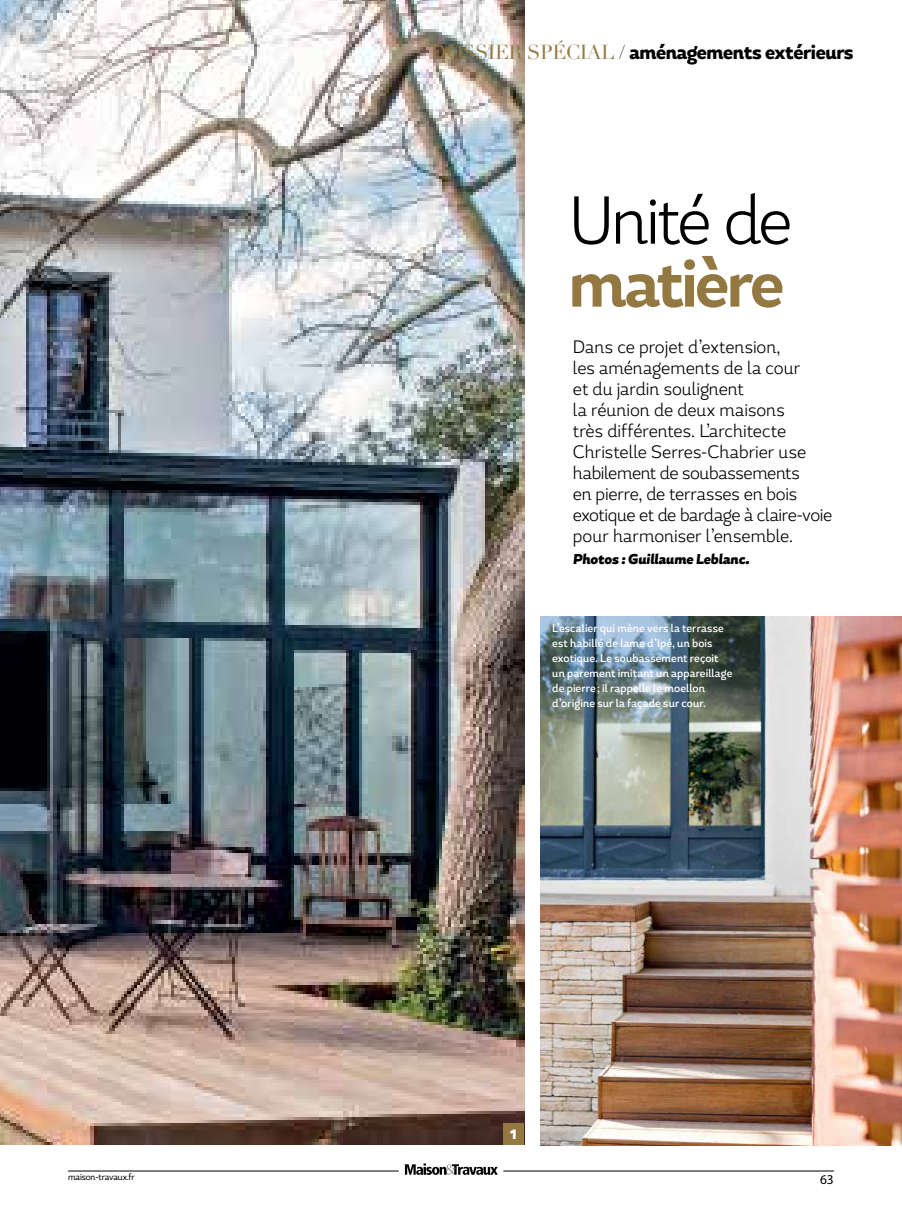
<style>
.page{position:relative;width:902px;height:1212px;background:#fff}
.page>*{position:absolute;margin:0;border:0;box-sizing:border-box;transform-origin:0 0}
.t1{font:300 67.5px "Magallanes Cond";letter-spacing:-.045em;color:#000}
.t2{font:700 67.5px "Magallanes Cond";letter-spacing:-.04em;color:#937841}
.t3{font:800 19.95px "Magallanes Cond";letter-spacing:-.02em;color:#000}
.t4{font:300 18px/21px "Magallanes Cond";letter-spacing:-.005em;color:#000}
.t5{font:italic 900 14.25px "Magallanes Cond";letter-spacing:-.005em;color:#000}
.t6{font:13.5px "Myriad Pro";color:#000}
.t7{font:900 13.5px "Magallanes Cond";color:#fff}
.t8{font:500 11.25px/15px "Magallanes Cond";letter-spacing:.005em;color:#fff}
.t9{font:9px "Magallanes Cond";letter-spacing:-.02em;color:#000}
.s1{font-family:"Didot LH Roman Os F";font-weight:400;color:#937841}
.s2{font-family:"Didot LH Roman Os F";font-weight:400}
</style>
<div class="page">
<hr style="left:503px;top:1171px;width:330px;height:1px;background:#000">
<hr style="left:68px;top:1171px;width:330px;height:1px;background:#000">
<svg style="left:405px;top:1163px;width:92px;height:12px"></svg>
<img style="left:0;top:0;width:524px;height:1144px">
<img style="left:540px;top:617px;width:361px;height:528px">
<div style="left:503px;top:1123px;width:20px;height:22px;background:#937841"></div>
<p class="t3" style="left:430px;top:39px;width:424px"><span class="s1">DOSSIER SPÉCIAL</span> <span class="s2">/</span> aménagements extérieurs</p>
<h1 class="t1" style="left:568px;top:178px;width:225px">Unité de</h1>
<h1 class="t2" style="left:568px;top:240px;width:217px">matière</h1>
<p class="t4" style="left:573px;top:337px;width:261px">Dans ce projet d’extension,<br>les aménagements de la cour<br>et du jardin soulignent<br>la réunion de deux maisons<br>très différentes. L’architecte<br>Christelle Serres-Chabrier use habilement de soubassements<br>en pierre, de terrasses en bois exotique et de bardage à claire-voie pour harmoniser l’ensemble.</p>
<p class="t5" style="left:573px;top:550px;width:178px">Photos : Guillaume Leblanc.</p>
<p class="t8" style="left:552px;top:621px;width:182px">L’escalier qui mène vers la terrasse est habillé de lame d’Ipé, un bois exotique. Le soubassement reçoit un parement imitant un appareillage de pierre; il rappelle le moellon d’origine sur la façade sur cour.</p>
<p class="t7" style="left:510px;top:1125px;width:8px">1</p>
<p class="t9" style="left:68px;top:1172px;width:68px">maison-travaux.fr</p>
<p class="t6" style="left:820px;top:1171px;width:15px">63</p>
</div>
